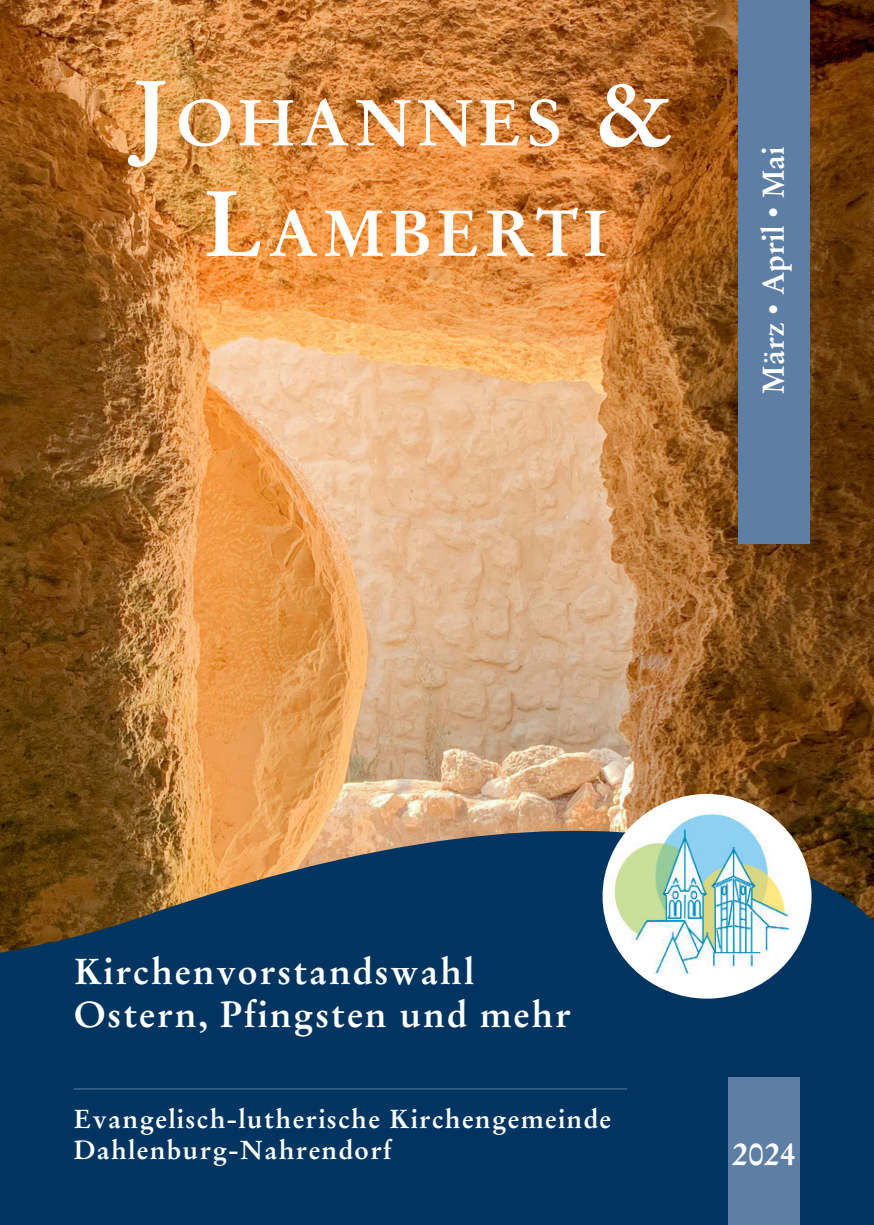
<style>
.page{position:relative;width:874px;height:1225px;background:#fff}
.page>*{position:absolute;margin:0;border:0;box-sizing:border-box;transform-origin:0 0}
.t1{font:700 64.4px/110.4px "Stempel Garamond LT Std";letter-spacing:.07em;color:#fff;text-align:center}
.t2{font:700 36px/43.2px "Stempel Garamond LT Std";letter-spacing:.05em;color:#fff}
.t3{font:700 32px "Stempel Garamond LT Std";color:#fff}
.t4{font:700 30px "Stempel Garamond LT Std";color:#fff}
.t5{font:700 26px/31.2px "Stempel Garamond LT Std";letter-spacing:.05em;color:#fff}
.s1{font-size:92px}
.s2{font-family:"Garamond";font-weight:400;font-size:32px}
</style>
<div class="page">
<img style="left:0;top:0;width:873px;height:720px">
<svg style="left:0;top:720px;width:873px;height:505px;background:#344a58"></svg>
<div style="left:737px;top:0;width:72px;height:543px;background:#5e7fa5"></div>
<div style="left:727px;top:1077px;width:72px;height:148px;background:#5e7fa5"></div>
<hr style="left:74px;top:1088px;width:552px;height:1px;background:#5e7fa5">
<img style="left:603px;top:795px;width:207px;height:202px">
<h1 class="t1" style="left:130px;top:68px;width:546px"><span class="s1">J</span>OHANNES <span class="s1">&amp;<br>L</span>AMBERTI</h1>
<p class="t4" style="left:754px;top:394px;width:248px;rotate:-90deg">März <span class="s2">•</span> April <span class="s2">•</span> Mai</p>
<h2 class="t2" style="left:74px;top:949px;width:498px">Kirchenvorstandswahl<br>Ostern, Pfingsten und mehr</h2>
<p class="t5" style="left:74px;top:1103px;width:538px">Evangelisch-lutherische Kirchengemeinde<br>Dahlenburg-Nahrendorf</p>
<p class="t3" style="left:731px;top:1134px;width:65px">2024</p>
</div>
